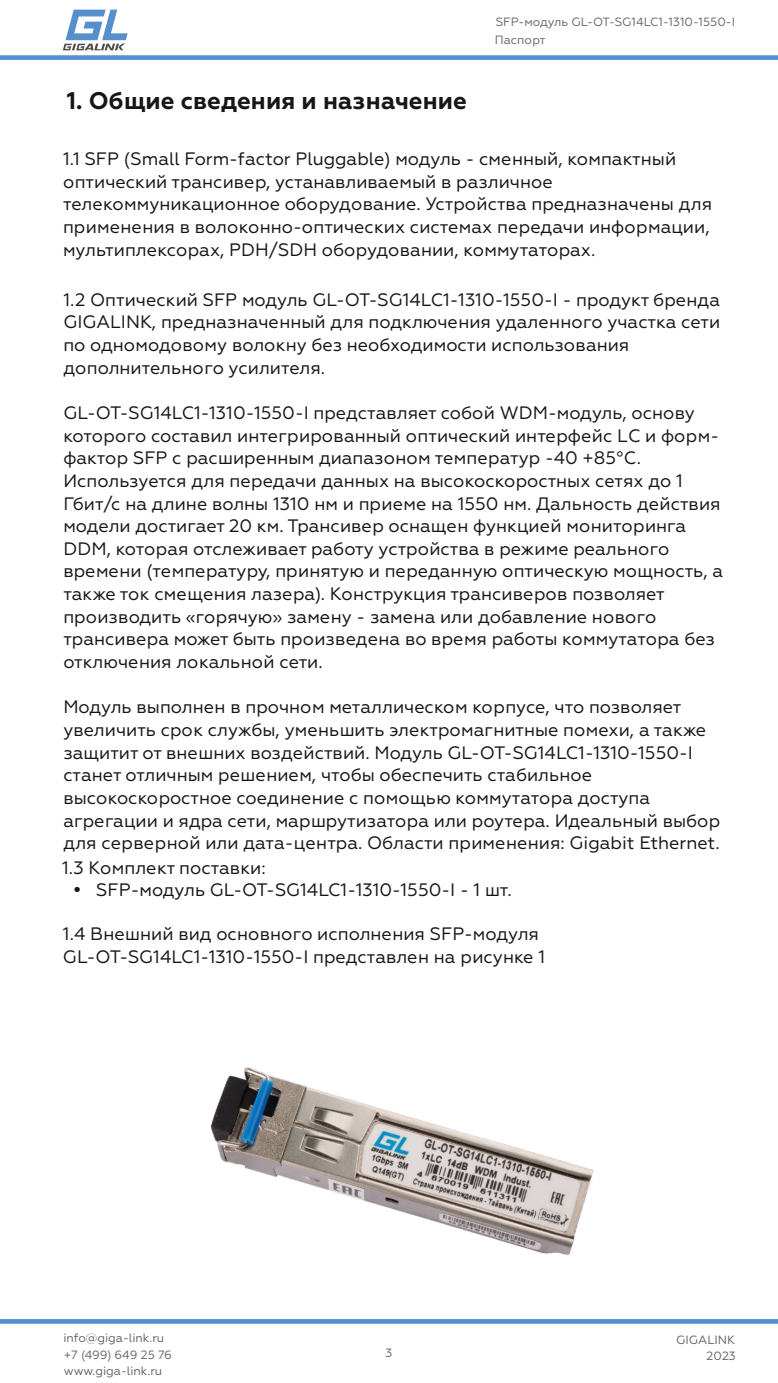
<style>
.page{position:relative;width:778px;height:1383px;background:#fff}
.page>*{position:absolute;margin:0;border:0;box-sizing:border-box;transform-origin:0 0}
.t1{font:700 24px "Geometria";color:#151616}
.t2{font:18px/22.6px "Geometria";color:#151616}
.t3{font:12px/17.2px "Geometria";color:#676767}
</style>
<div class="page">
<svg style="left:0;top:1319px;width:778px;height:4px"></svg>
<svg style="left:0;top:10px;width:778px;height:50px"></svg>
<img style="left:62px;top:1067px;width:667px;height:257px">
<p class="t3" style="left:495px;top:14px;width:242px">SFP-модуль GL-OT-SG14LC1-1310-1550-I<br>Паспорт</p>
<h1 class="t1" style="left:67px;top:90px;width:401px">1. Общие сведения и назначение</h1>
<p class="t2" style="left:63px;top:149px;width:650px">1.1 SFP (Small Form-factor Pluggable) модуль - сменный, компактный оптический трансивер, устанавливаемый в различное телекоммуникационное оборудование. Устройства предназначены для применения в волоконно-оптических системах передачи информации, мультиплексорах, PDH/SDH оборудовании, коммутаторах.</p>
<p class="t2" style="left:63px;top:289px;width:658px">1.2 Оптический SFP модуль GL-OT-SG14LC1-1310-1550-I - продукт бренда GIGALINK, предназначенный для подключения удаленного участка сети по одномодовому волокну без необходимости использования дополнительного усилителя.</p>
<p class="t2" style="left:63px;top:402px;width:661px">GL-OT-SG14LC1-1310-1550-I представляет собой WDM-модуль, основу которого составил интегрированный оптический интерфейс LC и форм&shy;фактор SFP c расширенным диапазоном температур -40 +85°C.<br>Используется для передачи данных на высокоскоростных сетях до 1<br>Гбит/с на длине волны 1310 нм и приеме на 1550 нм. Дальность действия модели достигает 20 км. Трансивер оснащен функцией мониторинга DDM, которая отслеживает работу устройства в режиме реального времени (температуру, принятую и переданную оптическую мощность, а также ток смещения лазера). Конструкция трансиверов позволяет производить «горячую» замену - замена или добавление нового трансивера может быть произведена во время работы коммутатора без отключения локальной сети.</p>
<p class="t2" style="left:63px;top:697px;width:658px">Модуль выполнен в прочном металлическом корпусе, что позволяет увеличить срок службы, уменьшить электромагнитные помехи, а также защитит от внешних воздействий. Модуль GL-OT-SG14LC1-1310-1550-I станет отличным решением, чтобы обеспечить стабильное высокоскоростное соединение с помощью коммутатора доступа агрегации и ядра сети, маршрутизатора или роутера. Идеальный выбор для серверной или дата-центра. Области применения: Gigabit Ethernet.</p>
<p class="t2" style="left:96px;top:857px;width:417px;text-indent:-34px">1.3 Комплект поставки:<br>SFP-модуль GL-OT-SG14LC1-1310-1550-I - 1 шт.</p>
<p class="t2" style="left:63px;top:923px;width:483px">1.4 Внешний вид основного исполнения SFP-модуля<br>GL-OT-SG14LC1-1310-1550-I представлен на рисунке 1</p>
<p class="t3" style="left:63px;top:1329px;width:102px">info@giga-link.ru</p>
<p class="t3" style="left:64px;top:1346px;width:110px">+7 (499) 649 25 76</p>
<p class="t3" style="left:64px;top:1362px;width:100px">www.giga-link.ru</p>
<p class="t3" style="left:385px;top:1345px;width:8px">3</p>
<p class="t3" style="left:676px;top:1332px;width:61px;line-height:16.2px;text-align:right">GIGALINK<br>2023</p>
</div>
